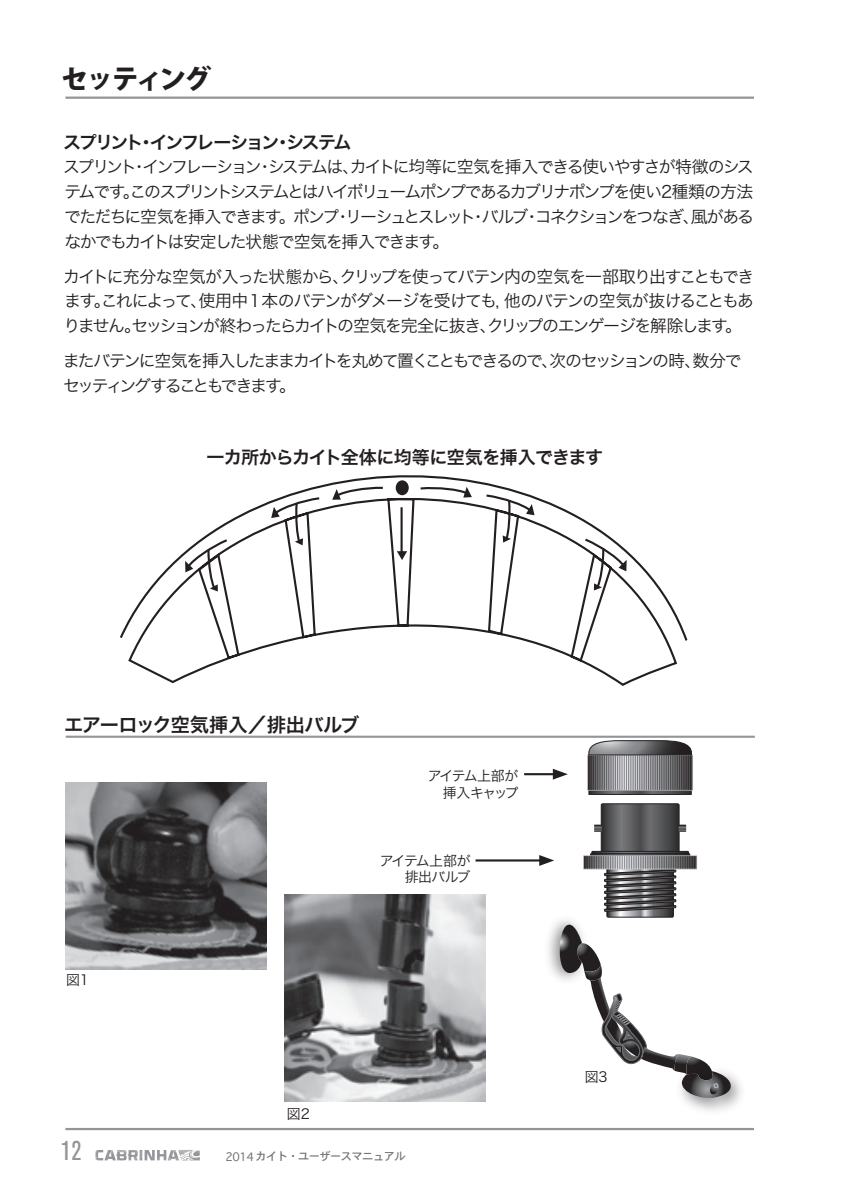
<style>
.page{position:relative;width:849px;height:1193px;background:#fff}
.page>*{position:absolute;margin:0;border:0;box-sizing:border-box;transform-origin:0 0}
.t1{font:800 27px "Koz Go Pro";letter-spacing:-.07em;color:#231f20}
.t2{font:condensed 27px "Akzidenz Grotesk BE";color:#939598}
.t3{font:19.12px "Hira Kaku Pro W6";letter-spacing:-.03em;color:#231f20}
.t4{font:18px "Hira Kaku Pro W6";letter-spacing:-.035em;color:#231f20}
.t5{font:18px "Hira Kaku Pro W6";letter-spacing:-.13em;color:#231f20}
.t6{font:16.88px/24.8px "Hira Kaku Pro W3";letter-spacing:-.11em;color:#231f20;text-align:justify}
.t7{font:13.95px/16.7px "Hira Kaku Pro W3";letter-spacing:-.045em;color:#231f20;text-align:right}
.t8{font:13.95px/16.7px "Hira Kaku Pro W3";letter-spacing:-.1em;color:#231f20;text-align:right}
.t9{font:11.25px "Osaka";letter-spacing:-.05em;color:#717275}
</style>
<div class="page">
<hr style="left:65px;top:1128px;width:688px;height:2px;background:#939598">
<hr style="left:65px;top:97px;width:688px;height:2px;background:#939598">
<svg style="left:95px;top:1150px;width:105px;height:10px"></svg>
<svg style="left:555px;top:924px;width:185px;height:176px"></svg>
<svg style="left:120px;top:475px;width:568px;height:211px"></svg>
<div style="left:395px;top:480px;width:13px;height:15px;background:#231f20;border-radius:50%"></div>
<svg style="left:185px;top:486px;width:222px;height:105px"></svg>
<svg style="left:418px;top:486px;width:53px;height:11px"></svg>
<svg style="left:484px;top:493px;width:50px;height:49px"></svg>
<svg style="left:582px;top:537px;width:44px;height:53px"></svg>
<hr style="left:66px;top:735px;width:688px;height:3px;background:#939598">
<hr style="left:524px;top:773px;width:32px;height:2px;background:#231f20">
<svg style="left:552px;top:769px;width:15px;height:10px"></svg>
<hr style="left:475px;top:859px;width:67px;height:2px;background:#231f20">
<svg style="left:539px;top:855px;width:15px;height:11px"></svg>
<svg style="left:583px;top:804px;width:114px;height:113px"></svg>
<svg style="left:587px;top:740px;width:106px;height:55px;background:#79797c"></svg>
<img style="left:285px;top:894px;width:201px;height:207px">
<img style="left:65px;top:782px;width:201px;height:187px">
<h1 class="t1" style="left:61px;top:62px;width:152px">セッティング</h1>
<p class="t5" style="left:63px;top:126px;width:289px">スプリント・インフレーション・システム</p>
<p class="t6" style="left:63px;top:153px;width:692px">スプリント・インフレーション・システムは、カイトに均等に空気を挿入できる使いやすさが特徴のシステムです。このスプリントシステムとはハイボリュームポンプであるカブリナポンプを使い2種類の方法でただちに空気を挿入できます。ポンプ・リーシュとスレット・バルブ・コネクションをつなぎ、風があるなかでもカイトは安定した状態で空気を挿入できます。</p>
<p class="t6" style="left:63px;top:263px;width:692px">カイトに充分な空気が入った状態から、クリップを使ってバテン内の空気を一部取り出すこともできます。これによって、使用中１本のバテンがダメージを受けても，他のバテンの空気が抜けることもありません。セッションが終わったらカイトの空気を完全に抜き、クリップのエンゲージを解除します。</p>
<p class="t6" style="left:63px;top:347px;width:680px">またバテンに空気を挿入したままカイトを丸めて置くこともできるので、次のセッションの時、数分でセッティングすることもできます。</p>
<p class="t4" style="left:206px;top:441px;width:398px">一カ所からカイト全体に均等に空気を挿入できます</p>
<p class="t3" style="left:64px;top:707px;width:297px">エアーロック空気挿入／排出バルブ</p>
<p class="t8" style="left:427px;top:766px;width:92px">アイテム上部が挿入キャップ</p>
<p class="t7" style="left:380px;top:851px;width:92px">アイテム上部が排出バルブ</p>
<p class="t7" style="left:66px;top:971px;width:24px">図1</p>
<p class="t7" style="left:287px;top:1104px;width:24px">図2</p>
<h1 class="t2" style="left:61px;top:1136px;width:22px">12</h1>
<p class="t9" style="left:225px;top:1148px;width:181px">2014 カイト・ユーザースマニュアル</p>
<p class="t7" style="left:584px;top:1068px;width:24px">図3</p>
</div>
